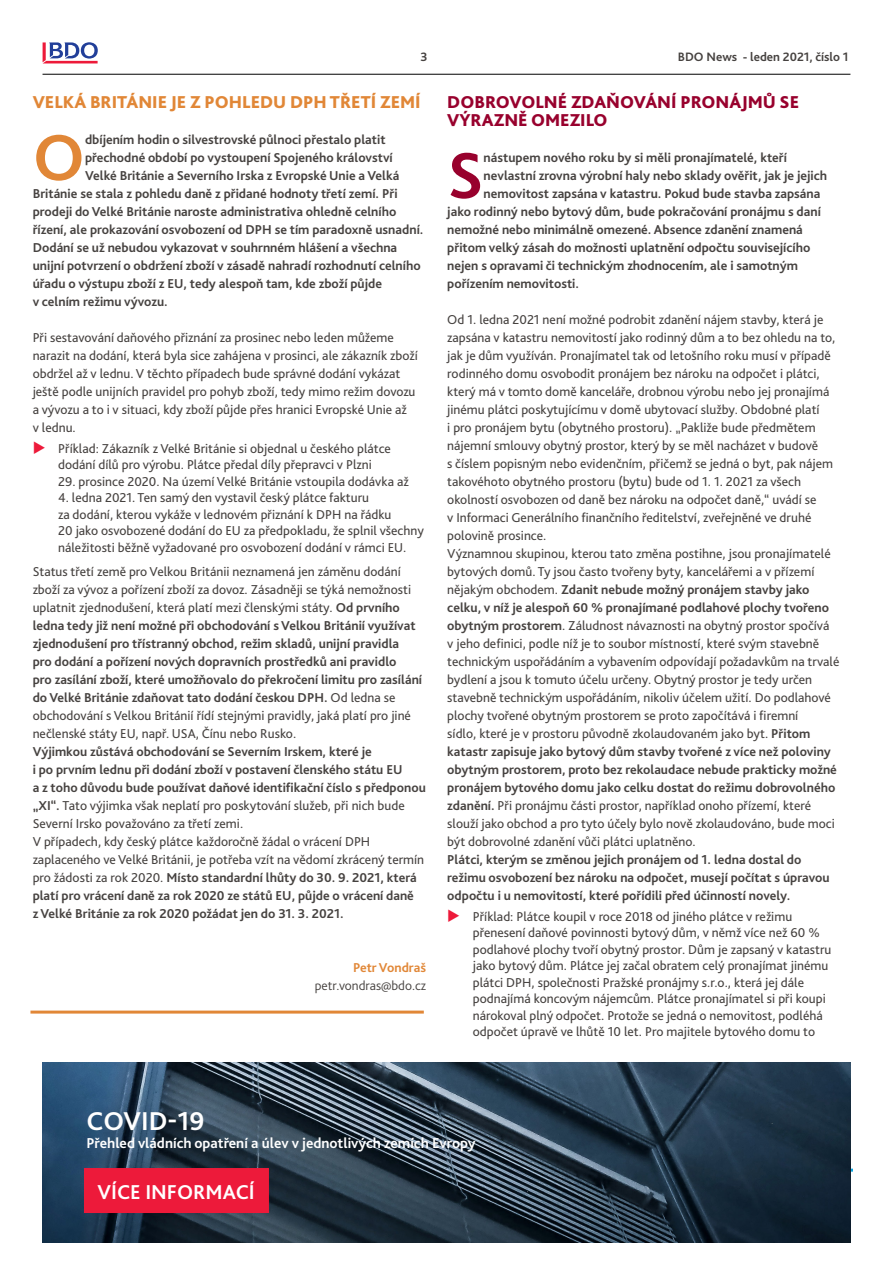
<style>
.page{position:relative;width:893px;height:1263px;background:#fff}
.page>*{position:absolute;margin:0;border:0;box-sizing:border-box;transform-origin:0 0}
.Body_copy{font:700 68.1px "Bliss Pro";color:#e18737}
.Body_copy-2{font:700 68.1px "Bliss Pro";color:#98012d}
.Subheading_level_1{font:700 27px "Bliss Pro";color:#fff}
.Subheading_level_2{font:700 21px "Bliss Pro";color:#fff}
.Body_copy-3{font:800 18px/18px "Bliss Pro";color:#98012d}
.Body_copy-4{font:800 18px "Bliss Pro";color:#e18737}
.Subheading_level_1-2{font:700 15px "Bliss Pro";color:#fff}
.Body_copy-5{font:13.5px/18px "Bliss Pro";color:#464240}
.Body_copy-6{font:700 13.5px/18px "Bliss Pro";color:#464240}
.Body_copy-7{font:300 13.5px "Bliss Pro";color:#464240}
.Body_copy-8{font:700 13.5px "Bliss Pro";color:#e18737}
.t1{font:700 12.75px "Bliss Pro";color:#464240}
.s1{font-weight:400}
.s2{font-weight:700}
</style>
<div class="page">
<hr style="left:43px;top:74px;width:807px;height:1px;background:#000">
<hr style="left:460px;top:1169px;width:393px;height:3px;background:#0ca4de">
<svg style="left:43px;top:42px;width:55px;height:21px"></svg>
<img style="left:43px;top:1062px;width:807px;height:180px">
<div style="left:85px;top:1169px;width:183px;height:43px;background:#ed1a3a"></div>
<div style="left:84px;top:1168px;width:185px;height:45px;border:2px solid #ed1a3a"></div>
<hr style="left:30px;top:1010px;width:394px;height:3px;background:#e18737">
<p class="t1" style="left:421px;top:49px;width:9px">3</p>
<p class="t1" style="left:678px;top:49px;width:172px">BDO News - leden 2021, číslo 1</p>
<p class="Body_copy-4" style="left:33px;top:91px;width:390px">VELKÁ BRITÁNIE JE Z POHLEDU DPH TŘETÍ ZEMÍ</p>
<p class="Body_copy" style="left:33px;top:115px;width:54px">O</p>
<p class="Body_copy-6" style="left:85px;top:130px;width:302px">dbíjením hodin o silvestrovské půlnoci přestalo platit</p>
<p class="Body_copy-6" style="left:85px;top:148px;width:309px">přechodné období po vystoupení Spojeného království</p>
<p class="Body_copy-6" style="left:85px;top:166px;width:316px">Velké Británie a Severního Irska z Evropské Unie a Velká</p>
<p class="Body_copy-6" style="left:33px;top:184px;width:366px">Británie se stala z pohledu daně z přidané hodnoty třetí zemí. Při</p>
<p class="Body_copy-6" style="left:33px;top:202px;width:365px">prodeji do Velké Británie naroste administrativa ohledně celního</p>
<p class="Body_copy-6" style="left:33px;top:220px;width:392px">řízení, ale prokazování osvobození od DPH se tím paradoxně usnadní.</p>
<p class="Body_copy-6" style="left:33px;top:238px;width:366px">Dodání se už nebudou vykazovat v souhrnném hlášení a všechna</p>
<p class="Body_copy-6" style="left:33px;top:256px;width:389px">unijní potvrzení o obdržení zboží v zásadě nahradí rozhodnutí celního</p>
<p class="Body_copy-6" style="left:33px;top:274px;width:351px">úřadu o výstupu zboží z EU, tedy alespoň tam, kde zboží půjde</p>
<p class="Body_copy-6" style="left:33px;top:292px;width:137px">v celním režimu vývozu.</p>
<p class="Body_copy-5" style="left:33px;top:328px;width:387px">Při sestavování daňového přiznání za prosinec nebo leden můžeme narazit na dodání, která byla sice zahájena v prosinci, ale zákazník zboží obdržel až v lednu. V těchto případech bude správné dodání vykázat ještě podle unijních pravidel pro pohyb zboží, tedy mimo režim dovozu a vývozu a to i v situaci, kdy zboží půjde přes hranici Evropské Unie až<br>v lednu.</p>
<p class="Body_copy-5" style="left:58px;top:440px;width:334px;line-height:16.5px">Příklad: Zákazník z Velké Británie si objednal u českého plátce dodání dílů pro výrobu. Plátce předal díly přepravci v Plzni</p>
<p class="Body_copy-5" style="left:58px;top:472px;width:352px">29. prosince 2020. Na území Velké Británie vstoupila dodávka až</p>
<p class="Body_copy-5" style="left:58px;top:489px;width:367px;line-height:16.5px">4. ledna 2021. Ten samý den vystavil český plátce fakturu<br>za dodání, kterou vykáže v lednovém přiznání k DPH na řádku<br>20 jako osvobozené dodání do EU za předpokladu, že splnil všechny náležitosti běžně vyžadované pro osvobození dodání v rámci EU.</p>
<p class="Body_copy-6" style="left:33px;top:562px;width:391px"><span class="s1">Status třetí země pro Velkou Británii neznamená jen záměnu dodání zboží za vývoz a pořízení zboží za dovoz. Zásadněji se týká nemožnosti uplatnit zjednodušení, která platí mezi členskými státy.</span> Od prvního ledna tedy již není možné při obchodování s Velkou Británií využívat zjednodušení pro třístranný obchod, režim skladů, unijní pravidla<br>pro dodání a pořízení nových dopravních prostředků ani pravidlo<br>pro zasílání zboží, které umožňovalo do překročení limitu pro zasílání do Velké Británie zdaňovat tato dodání českou DPH. <span class="s1">Od ledna se obchodování s Velkou Británií řídí stejnými pravidly, jaká platí pro jiné nečlenské státy EU, např. USA, Čínu nebo Rusko.</span></p>
<p class="Body_copy-6" style="left:33px;top:742px;width:395px">Výjimkou zůstává obchodování se Severním Irskem, které je<br>i po prvním lednu při dodání zboží v postavení členského státu EU<br>a z toho důvodu bude používat daňové identifikační číslo s předponou „XI“. <span class="s1">Tato výjimka však neplatí pro poskytování služeb, při nich bude Severní Irsko považováno za třetí zemi.</span></p>
<p class="Body_copy-6" style="left:33px;top:832px;width:393px"><span class="s1">V případech, kdy český plátce každoročně žádal o vrácení DPH zaplaceného ve Velké Británii, je potřeba vzít na vědomí zkrácený termín pro žádosti za rok 2020.</span> Místo standardní lhůty do 30. 9. 2021, která platí pro vrácení daně za rok 2020 ze států EU, půjde o vrácení daně<br>z Velké Británie za rok 2020 požádat jen do 31. 3. 2021.</p>
<p class="Body_copy-8" style="left:353px;top:959px;width:75px">Petr Vondraš</p>
<p class="Body_copy-7" style="left:315px;top:977px;width:113px">petr.vondras@bdo.cz</p>
<p class="Body_copy-3" style="left:447px;top:93px;width:353px">DOBROVOLNÉ ZDAŇOVÁNÍ PRONÁJMŮ SE<br>VÝRAZNĚ OMEZILO</p>
<p class="Body_copy-2" style="left:447px;top:133px;width:38px">S</p>
<p class="Body_copy-6" style="left:484px;top:148px;width:305px">nástupem nového roku by si měli pronajímatelé, kteří</p>
<p class="Body_copy-6" style="left:484px;top:166px;width:345px">nevlastní zrovna výrobní haly nebo sklady ověřit, jak je jejich</p>
<p class="Body_copy-6" style="left:484px;top:184px;width:338px">nemovitost zapsána v katastru. Pokud bude stavba zapsána</p>
<p class="Body_copy-6" style="left:447px;top:202px;width:375px">jako rodinný nebo bytový dům, bude pokračování pronájmu s daní</p>
<p class="Body_copy-6" style="left:447px;top:220px;width:357px">nemožné nebo minimálně omezené. Absence zdanění znamená</p>
<p class="Body_copy-6" style="left:447px;top:238px;width:365px">přitom velký zásah do možnosti uplatnění odpočtu souvisejícího</p>
<p class="Body_copy-6" style="left:447px;top:256px;width:352px">nejen s opravami či technickým zhodnocením, ale i samotným</p>
<p class="Body_copy-6" style="left:447px;top:274px;width:133px">pořízením nemovitosti.</p>
<p class="Body_copy-5" style="left:447px;top:310px;width:390px">Od 1. ledna 2021 není možné podrobit zdanění nájem stavby, která je zapsána v katastru nemovitostí jako rodinný dům a to bez ohledu na to, jak je dům využíván. Pronajímatel tak od letošního roku musí v případě rodinného domu osvobodit pronájem bez nároku na odpočet i plátci, který má v tomto domě kanceláře, drobnou výrobu nebo jej pronajímá jinému plátci poskytujícímu v domě ubytovací služby. Obdobné platí<br>i pro pronájem bytu (obytného prostoru). „Pakliže bude předmětem nájemní smlouvy obytný prostor, který by se měl nacházet v budově<br>s číslem popisným nebo evidenčním, přičemž se jedná o byt, pak nájem takovéhoto obytného prostoru (bytu) bude od 1. 1. 2021 za všech okolností osvobozen od daně bez nároku na odpočet daně,“ uvádí se<br>v Informaci Generálního finančního ředitelství, zveřejněné ve druhé polovině prosince.</p>
<p class="Body_copy-5" style="left:447px;top:544px;width:394px">Významnou skupinou, kterou tato změna postihne, jsou pronajímatelé bytových domů. Ty jsou často tvořeny byty, kancelářemi a v přízemí nějakým obchodem. <span class="s2">Zdanit nebude možný pronájem stavby jako celku, v níž je alespoň 60 % pronajímané podlahové plochy tvořeno obytným prostorem</span>. Záludnost návaznosti na obytný prostor spočívá<br>v jeho definici, podle níž je to soubor místností, které svým stavebně technickým uspořádáním a vybavením odpovídají požadavkům na trvalé bydlení a jsou k tomuto účelu určeny. Obytný prostor je tedy určen stavebně technickým uspořádáním, nikoliv účelem užití. Do podlahové plochy tvořené obytným prostorem se proto započítává i firemní<br>sídlo, které je v prostoru původně zkolaudovaném jako byt. <span class="s2">Přitom katastr zapisuje jako bytový dům stavby tvořené z více než poloviny obytným prostorem, proto bez rekolaudace nebude prakticky možné pronájem bytového domu jako celku dostat do režimu dobrovolného zdanění.</span> Při pronájmu části prostor, například onoho přízemí, které slouží jako obchod a pro tyto účely bylo nově zkolaudováno, bude moci být dobrovolné zdanění vůči plátci uplatněno.</p>
<p class="Body_copy-6" style="left:447px;top:850px;width:384px">Plátci, kterým se změnou jejich pronájem od 1. ledna dostal do režimu osvobození bez nároku na odpočet, musejí počítat s úpravou odpočtu i u nemovitostí, které pořídili před účinností novely.</p>
<p class="Body_copy-5" style="left:473px;top:908px;width:360px;line-height:16.5px">Příklad: Plátce koupil v roce 2018 od jiného plátce v režimu přenesení daňové povinnosti bytový dům, v němž více než 60 % podlahové plochy tvoří obytný prostor. Dům je zapsaný v katastru jako bytový dům. Plátce jej začal obratem celý pronajímat jinému plátci DPH, společnosti Pražské pronájmy s.r.o., která jej dále podnajímá koncovým nájemcům. Plátce pronajímatel si při koupi nárokoval plný odpočet. Protože se jedná o nemovitost, podléhá odpočet úpravě ve lhůtě 10 let. Pro majitele bytového domu to</p>
<p class="Subheading_level_1" style="left:86px;top:1105px;width:119px">COVID-19</p>
<p class="Subheading_level_1-2" style="left:86px;top:1134px;width:391px">Přehled vládních opatření a úlev v jednotlivých zemích Evropy</p>
<p class="Subheading_level_2" style="left:98px;top:1178px;width:159px">VÍCE INFORMACÍ</p>
</div>
